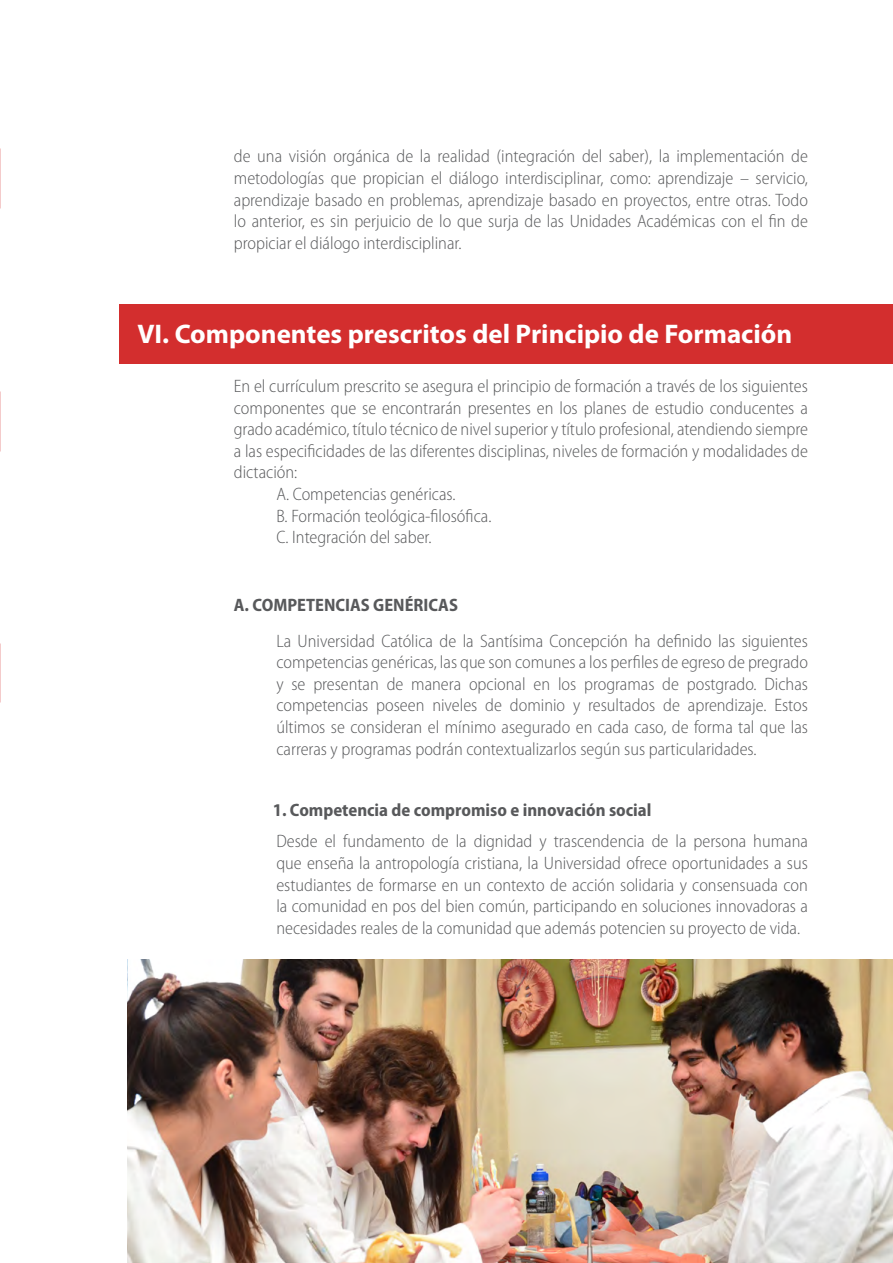
<style>
.page{position:relative;width:893px;height:1263px;background:#fff}
.page>*{position:absolute;margin:0;border:0;box-sizing:border-box;transform-origin:0 0}
.Title___Sidebar_1{font:700 27px "Myriad Pro";color:#fff}
.Title___Sidebar_1-2{font:300 semi-condensed 18px/21.6px "Myriad Pro";color:#58595b;text-align:justify}
.Title___Sidebar_1-3{font:700 semi-condensed 18px "Myriad Pro";color:#58595b}
</style>
<div class="page">
<img style="left:128px;top:960px;width:765px;height:303px">
<div style="left:119px;top:304px;width:774px;height:60px;background:#d32e2e"></div>
<p class="Title___Sidebar_1-2" style="left:234px;top:145px;width:576px">de una visión orgánica de la realidad (integración del saber), la implementación de metodologías que propician el diálogo interdisciplinar, como: aprendizaje – servicio, aprendizaje basado en problemas, aprendizaje basado en proyectos, entre otras. Todo lo anterior, es sin perjuicio de lo que surja de las Unidades Académicas con el fin de propiciar el diálogo interdisciplinar.</p>
<p class="Title___Sidebar_1" style="left:137px;top:316px;width:656px">VI. Componentes prescritos del Principio de Formación</p>
<p class="Title___Sidebar_1-2" style="left:234px;top:375px;width:576px">En el currículum prescrito se asegura el principio de formación a través de los siguientes componentes que se encontrarán presentes en los planes de estudio conducentes a grado académico, título técnico de nivel superior y título profesional, atendiendo siempre a las especificidades de las diferentes disciplinas, niveles de formación y modalidades de dictación:</p>
<p class="Title___Sidebar_1-2" style="left:276px;top:483px;width:181px">A. Competencias genéricas.</p>
<p class="Title___Sidebar_1-2" style="left:276px;top:505px;width:217px">B. Formación teológica-filosófica.</p>
<p class="Title___Sidebar_1-2" style="left:276px;top:526px;width:157px">C. Integración del saber.</p>
<p class="Title___Sidebar_1-3" style="left:234px;top:593px;width:226px">A. COMPETENCIAS GENÉRICAS</p>
<p class="Title___Sidebar_1-2" style="left:276px;top:630px;width:533px">La Universidad Católica de la Santísima Concepción ha definido las siguientes competencias genéricas, las que son comunes a los perfiles de egreso de pregrado y se presentan de manera opcional en los programas de postgrado. Dichas competencias poseen niveles de dominio y resultados de aprendizaje. Estos últimos se consideran el mínimo asegurado en cada caso, de forma tal que las carreras y programas podrán contextualizarlos según sus particularidades.</p>
<p class="Title___Sidebar_1-3" style="left:273px;top:799px;width:380px">1. Competencia de compromiso e innovación social</p>
<p class="Title___Sidebar_1-2" style="left:276px;top:830px;width:533px">Desde el fundamento de la dignidad y trascendencia de la persona humana que enseña la antropología cristiana, la Universidad ofrece oportunidades a sus estudiantes de formarse en un contexto de acción solidaria y consensuada con la comunidad en pos del bien común, participando en soluciones innovadoras a necesidades reales de la comunidad que además potencien su proyecto de vida.</p>
</div>
